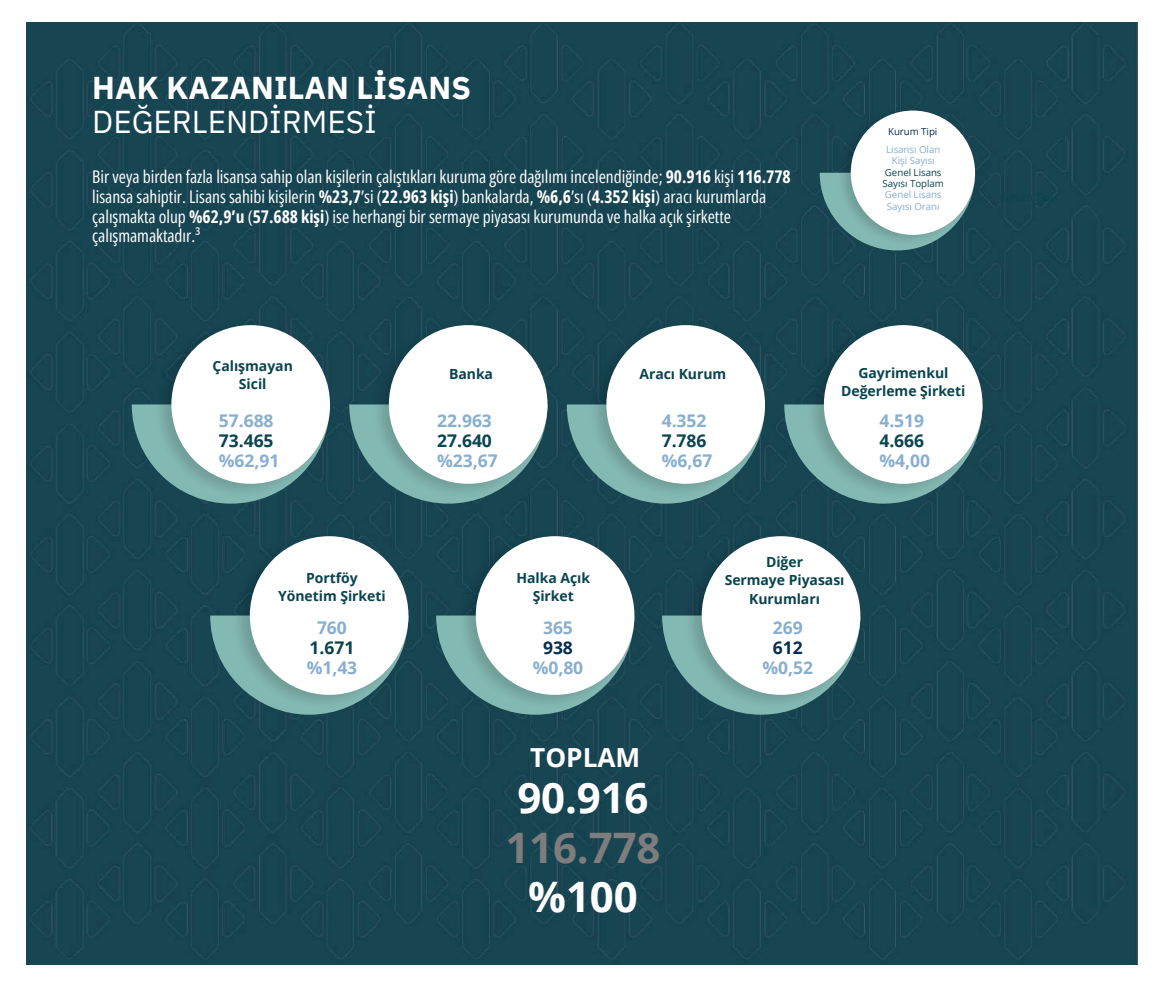
<style>
.page{position:relative;width:1166px;height:993px;background:#fff}
.page>*{position:absolute;margin:0;border:0;box-sizing:border-box;transform-origin:0 0}
.t1{font:700 42px "Open Sans";color:#fff}
.t2{font:700 42px "Open Sans";color:#7d7d7d}
.t3{font:700 31.5px "IBM Plex Sans";letter-spacing:.005em;color:#fff}
.t4{font:31.5px "IBM Plex Sans";color:#fff}
.t5{font:700 26.25px "Open Sans";color:#fff}
.t6{font:17.5px/19.6px "Open Sans Condensed";color:#fff}
.t7{font:700 17.5px "Open Sans";color:#88aed0}
.t8{font:700 17.5px "Open Sans";color:#09444f}
.t9{font:700 17.5px "Open Sans";color:#082c50}
.t10{font:700 14px/18.4px "Open Sans";letter-spacing:-.005em;color:#09444f;text-align:center}
.t11{font:9.62px/11.4px "Open Sans";letter-spacing:-.005em;color:#88aed0;text-align:center}
.t12{font:9.62px/11.4px "Open Sans";letter-spacing:-.005em;color:#09444f}
.t13{font:9.62px "Open Sans";color:#082c50}
.s1{font-weight:700}
</style>
<div class="page">
<div style="left:27px;top:23px;width:1111px;height:941px;background:#174552"></div>
<svg style="left:132px;top:404px;width:198px;height:99px;background:#407076"></svg>
<img style="left:153px;top:319px;width:179px;height:179px">
<div style="left:171px;top:325px;width:159px;height:158px;background:#fff;border-radius:50%"></div>
<svg style="left:349px;top:404px;width:198px;height:99px;background:#407076"></svg>
<img style="left:371px;top:319px;width:178px;height:179px">
<div style="left:389px;top:325px;width:158px;height:158px;background:#fff;border-radius:50%"></div>
<svg style="left:567px;top:404px;width:198px;height:99px;background:#407076"></svg>
<img style="left:588px;top:319px;width:179px;height:179px">
<div style="left:606px;top:325px;width:159px;height:158px;background:#fff;border-radius:50%"></div>
<svg style="left:210px;top:615px;width:198px;height:99px;background:#407076"></svg>
<img style="left:232px;top:530px;width:178px;height:179px">
<div style="left:250px;top:536px;width:158px;height:158px;background:#fff;border-radius:50%"></div>
<svg style="left:436px;top:615px;width:198px;height:99px;background:#3f6f75"></svg>
<img style="left:457px;top:530px;width:179px;height:179px">
<div style="left:476px;top:536px;width:158px;height:158px;background:#fff;border-radius:50%"></div>
<svg style="left:662px;top:615px;width:198px;height:99px;background:#406f75"></svg>
<img style="left:683px;top:530px;width:179px;height:179px">
<div style="left:701px;top:536px;width:159px;height:158px;background:#fff;border-radius:50%"></div>
<svg style="left:784px;top:404px;width:198px;height:99px;background:#407076"></svg>
<img style="left:806px;top:319px;width:178px;height:179px">
<div style="left:824px;top:325px;width:158px;height:158px;background:#fff;border-radius:50%"></div>
<svg style="left:819px;top:173px;width:156px;height:77px;background:#3f6e74"></svg>
<img style="left:836px;top:106px;width:140px;height:140px">
<div style="left:850px;top:110px;width:125px;height:125px;background:#fff;border-radius:50%"></div>
<h2 class="t3" style="left:92px;top:66px;width:380px">HAK KAZANILAN LİSANS</h2>
<h2 class="t4" style="left:92px;top:101px;width:286px">DEĞERLENDİRMESİ</h2>
<p class="t6" style="left:92px;top:166px;width:700px">Bir veya birden fazla lisansa sahip olan kişilerin çalıştıkları kuruma göre dağılımı incelendiğinde; <span class="s1">90.916</span> kişi <span class="s1">116.778 </span>lisansa sahiptir. Lisans sahibi kişilerin <span class="s1">%23,7</span>’si (<span class="s1">22.963 kişi</span>) bankalarda, <span class="s1">%6,6</span>’sı (<span class="s1">4.352 kişi</span>) aracı kurumlarda çalışmakta olup <span class="s1">%62,9’u</span> (<span class="s1">57.688 kişi</span>) ise herhangi bir sermaye piyasası kurumunda ve halka açık şirkette çalışmamaktadır.³</p>
<p class="t10" style="left:212px;top:356px;width:82px">Çalışmayan<br>Sicil</p>
<p class="t7" style="left:219px;top:408px;width:56px">57.688</p>
<p class="t8" style="left:219px;top:428px;width:56px">73.465</p>
<p class="t7" style="left:219px;top:448px;width:62px">%62,91</p>
<p class="t10" style="left:449px;top:364px;width:45px">Banka</p>
<p class="t7" style="left:437px;top:408px;width:56px">22.963</p>
<p class="t8" style="left:437px;top:428px;width:56px">27.640</p>
<p class="t7" style="left:437px;top:448px;width:62px">%23,67</p>
<p class="t10" style="left:639px;top:364px;width:88px">Aracı Kurum</p>
<p class="t7" style="left:661px;top:408px;width:46px">4.352</p>
<p class="t8" style="left:661px;top:428px;width:46px">7.786</p>
<p class="t7" style="left:661px;top:448px;width:52px">%6,67</p>
<p class="t13" style="left:888px;top:124px;width:51px">Kurum Tipi</p>
<p class="t11" style="left:886px;top:144px;width:56px">Lisansı Olan<br>Kişi Sayısı</p>
<p class="t12" style="left:882px;top:166px;width:63px">Genel Lisans<br>Sayısı Toplam</p>
<p class="t11" style="left:885px;top:189px;width:58px;text-align:left">Genel Lisans<br>Sayısı Oranı</p>
<p class="t10" style="left:841px;top:363px;width:126px">Gayrimenkul<br>Değerleme Şirketi</p>
<p class="t7" style="left:879px;top:408px;width:46px">4.519</p>
<p class="t8" style="left:879px;top:428px;width:46px">4.666</p>
<p class="t7" style="left:879px;top:448px;width:52px">%4,00</p>
<p class="t10" style="left:278px;top:568px;width:109px">Portföy<br>Yönetim Şirketi</p>
<p class="t7" style="left:317px;top:615px;width:31px">760</p>
<p class="t8" style="left:309px;top:635px;width:46px">1.671</p>
<p class="t7" style="left:307px;top:655px;width:52px">%1,43</p>
<p class="t10" style="left:516px;top:568px;width:75px">Halka Açık<br>Şirket</p>
<p class="t7" style="left:543px;top:615px;width:31px">365</p>
<p class="t9" style="left:543px;top:635px;width:31px">938</p>
<p class="t7" style="left:532px;top:655px;width:52px">%0,80</p>
<h3 class="t5" style="left:530px;top:739px;width:111px">TOPLAM</h3>
<h1 class="t1" style="left:517px;top:767px;width:133px">90.916</h1>
<h1 class="t2" style="left:505px;top:817px;width:157px">116.778</h1>
<h1 class="t1" style="left:528px;top:867px;width:111px">%100</h1>
<p class="t10" style="left:724px;top:552px;width:121px">Diğer<br>Sermaye Piyasası<br>Kurumları</p>
<p class="t7" style="left:773px;top:615px;width:31px">269</p>
<p class="t9" style="left:773px;top:635px;width:31px">612</p>
<p class="t7" style="left:762px;top:655px;width:52px">%0,52</p>
</div>
